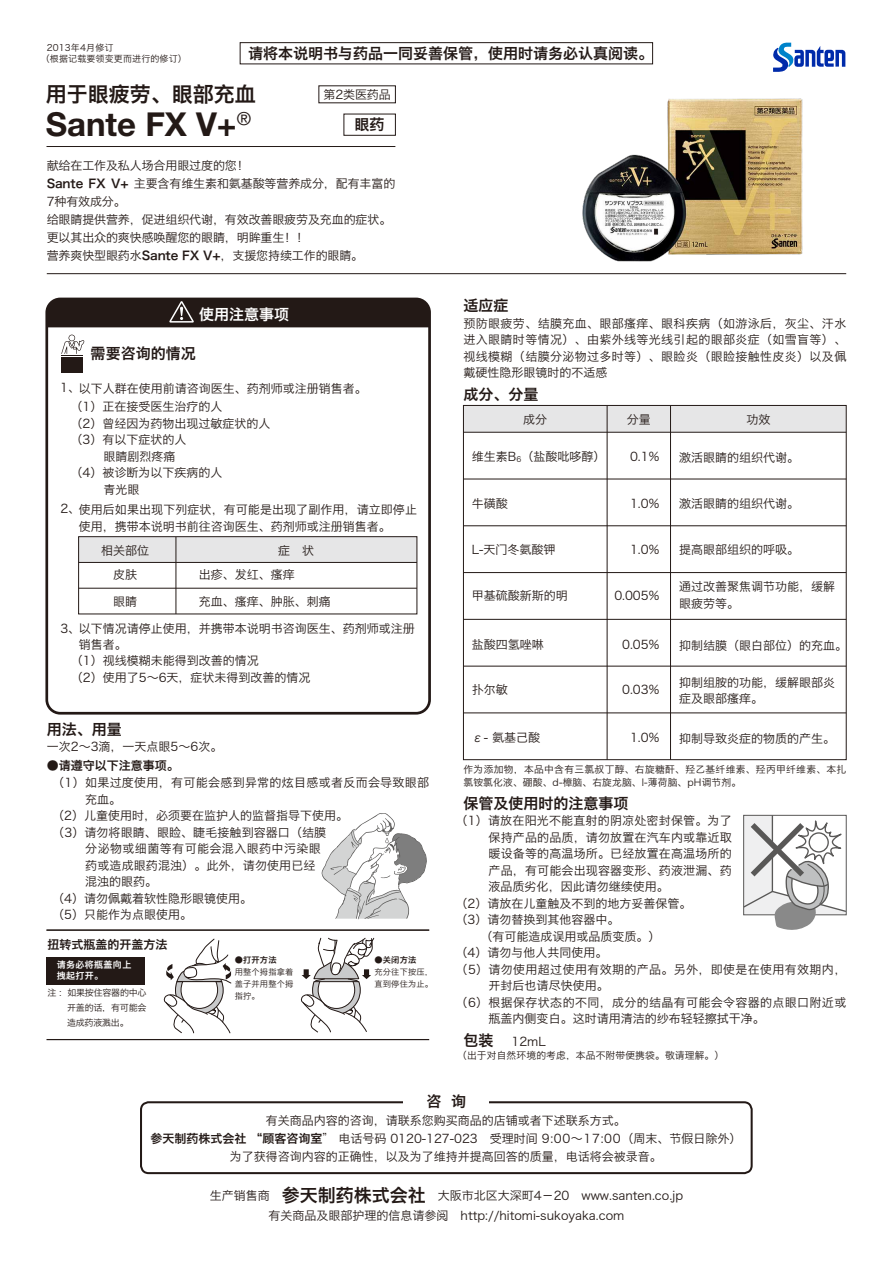
<style>
.page{position:relative;width:893px;height:1263px;background:#fff}
.page>*{position:absolute;margin:0;border:0;box-sizing:border-box;transform-origin:0 0}
.t1{font:700 33px "Helvetica Neue";color:#231916}
.t2{font:21px "Hiragino Sans GB W6";color:#231916}
.t3{font:15px "Hiragino Sans GB W6";color:#231916}
.t4{font:15px "Hiragino Sans GB W6";color:#fff}
.t5{font:12px/18px "Hiragino Sans GB W3";color:#231916}
.t6{font:12px "Hiragino Sans GB W3";letter-spacing:.03em;color:#231916}
.t7{font:12px "Hiragino Sans GB W3";letter-spacing:.025em;color:#231916}
.t8{font:12px "Hiragino Sans GB W6";color:#231916}
.t9{font:12px "Hiragino Sans GB W3";letter-spacing:.035em;color:#231916}
.t10{font:9.75px "Hiragino Sans GB W3";letter-spacing:.015em;color:#231916}
.t11{font:9.75px "Hiragino Sans GB W3";letter-spacing:.035em;color:#231916}
.t12{font:9px/15px "Hiragino Sans GB W3";letter-spacing:.015em;color:#231916}
.t13{font:9px/11.2px "Hiragino Sans GB W6";letter-spacing:.04em;color:#fff}
.t14{font:8.25px/12px "Hiragino Sans GB W3";letter-spacing:.015em;color:#231916;text-align:justify}
.t15{font:8.25px "Hiragino Sans GB W6";letter-spacing:.015em;color:#231916}
.s1{font-family:"Hiragino Sans GB W6"}
.s2{font-size:7.5px}
.s3{font-family:"Hiragino Sans GB W6";font-size:18px}
</style>
<div class="page">
<img style="left:582px;top:98px;width:221px;height:164px">
<div style="left:240px;top:42px;width:413px;height:22px;border:1px solid #231916"></div>
<div style="left:344px;top:114px;width:52px;height:22px;border:1px solid #231916"></div>
<div style="left:140px;top:1101px;width:613px;height:73px;border:2px solid #231916;border-radius:8px"></div>
<div style="left:404px;top:1091px;width:85px;height:21px;background:#fff"></div>
<svg style="left:773px;top:42px;width:72px;height:30px"></svg>
<hr style="left:46px;top:929px;width:383px;height:2px;background:#231916">
<hr style="left:46px;top:1039px;width:383px;height:1px;background:#231916">
<svg style="left:300px;top:938px;width:74px;height:95px"></svg>
<svg style="left:163px;top:938px;width:69px;height:95px"></svg>
<div style="left:45px;top:298px;width:386px;height:417px;border:3px solid #231916;border-radius:13px"></div>
<div style="left:47px;top:299px;width:383px;height:28px;background:#231916"></div>
<div style="left:61px;top:357px;width:22px;height:16px;background:#231916"></div>
<svg style="left:61px;top:335px;width:23px;height:21px"></svg>
<div style="left:79px;top:537px;width:338px;height:25px;background:#e6e6e7"></div>
<div style="left:78px;top:536px;width:339px;height:78px;border:1px solid #231916"></div>
<hr style="left:79px;top:562px;width:338px;height:1px;background:#231916">
<hr style="left:79px;top:588px;width:338px;height:1px;background:#231916">
<hr style="left:176px;top:537px;width:1px;height:77px;background:#231916">
<div style="left:463px;top:405px;width:383px;height:27px;background:#e6e6e7"></div>
<div style="left:463px;top:405px;width:383px;height:355px;border:1px solid #231916"></div>
<hr style="left:463px;top:432px;width:383px;height:1px;background:#231916">
<hr style="left:463px;top:479px;width:383px;height:1px;background:#231916">
<hr style="left:463px;top:525px;width:383px;height:1px;background:#231916">
<hr style="left:463px;top:572px;width:383px;height:1px;background:#231916">
<hr style="left:463px;top:619px;width:383px;height:1px;background:#231916">
<hr style="left:463px;top:666px;width:383px;height:1px;background:#231916">
<hr style="left:463px;top:712px;width:383px;height:1px;background:#231916">
<hr style="left:607px;top:406px;width:1px;height:354px;background:#231916">
<hr style="left:670px;top:406px;width:1px;height:354px;background:#231916">
<div style="left:46px;top:957px;width:99px;height:27px;background:#231916"></div>
<hr style="left:47px;top:273px;width:799px;height:1px;background:#231916">
<hr style="left:46px;top:146px;width:349px;height:1px;background:#231916">
<svg style="left:743px;top:815px;width:104px;height:115px"></svg>
<svg style="left:321px;top:813px;width:106px;height:106px"></svg>
<p class="t12" style="left:41px;top:42px;width:148px;line-height:10.6px;text-indent:6px">2013年4月修订<br>（根据记载要领变更而进行的修订）</p>
<h2 class="t2" style="left:46px;top:81px;width:212px">用于眼疲劳、眼部充血</h2>
<h1 class="t1" style="left:46px;top:104px;width:207px">Sante FX V+<sup>®</sup></h1>
<p class="t5" style="left:47px;top:157px;width:350px">献给在工作及私人场合用眼过度的您！<br><span class="s1">Sante FX V+</span> 主要含有维生素和氨基酸等营养成分，配有丰富的<br>7种有效成分。<br>给眼睛提供营养，促进组织代谢，有效改善眼疲劳及充血的症状。更以其出众的爽快感唤醒您的眼睛，明眸重生！！<br>营养爽快型眼药水<span class="s1">Sante FX V+</span>，支援您持续工作的眼睛。</p>
<p class="t3" style="left:248px;top:43px;width:406px">请将本说明书与药品一同妥善保管，使用时请务必认真阅读。</p>
<p class="t5" style="left:324px;top:85px;width:69px">第2类医药品</p>
<p class="t3" style="left:354px;top:115px;width:32px">眼药</p>
<p class="t4" style="left:199px;top:304px;width:91px">使用注意事项</p>
<p class="t3" style="left:91px;top:343px;width:106px">需要咨询的情况</p>
<p class="t5" style="left:60px;top:379px;width:308px">1、以下人群在使用前请咨询医生、药剂师或注册销售者。</p>
<p class="t5" style="left:71px;top:397px;width:153px">（1）正在接受医生治疗的人</p>
<p class="t5" style="left:71px;top:414px;width:201px">（2）曾经因为药物出现过敏症状的人</p>
<p class="t5" style="left:71px;top:430px;width:117px">（3）有以下症状的人</p>
<p class="t5" style="left:103px;top:447px;width:73px">眼睛剧烈疼痛</p>
<p class="t5" style="left:71px;top:463px;width:153px">（4）被诊断为以下疾病的人</p>
<p class="t5" style="left:103px;top:480px;width:37px">青光眼</p>
<p class="t5" style="left:60px;top:500px;width:358px">2、使用后如果出现下列症状，有可能是出现了副作用，请立即停止</p>
<p class="t5" style="left:79px;top:517px;width:314px">使用，携带本说明书前往咨询医生、药剂师或注册销售者。</p>
<p class="t5" style="left:101px;top:541px;width:49px">相关部位</p>
<p class="t5" style="left:278px;top:541px;width:37px">症　状</p>
<p class="t5" style="left:113px;top:565px;width:25px">皮肤</p>
<p class="t5" style="left:199px;top:565px;width:97px">出疹、发红、瘙痒</p>
<p class="t5" style="left:113px;top:592px;width:25px">眼睛</p>
<p class="t5" style="left:199px;top:592px;width:133px">充血、瘙痒、肿胀、刺痛</p>
<p class="t5" style="left:60px;top:619px;width:356px">3、以下情况请停止使用，并携带本说明书咨询医生、药剂师或注册</p>
<p class="t5" style="left:79px;top:636px;width:50px">销售者。</p>
<p class="t5" style="left:71px;top:652px;width:241px;line-height:16.5px">（1）视线模糊未能得到改善的情况<br>（2）使用了5～6天，症状未得到改善的情况</p>
<p class="t3" style="left:47px;top:720px;width:76px">用法、用量</p>
<p class="t8" style="left:47px;top:758px;width:133px">●请遵守以下注意事项。</p>
<p class="t5" style="left:47px;top:737px;width:177px">一次2～3滴，一天点眼5～6次。</p>
<p class="t3" style="left:463px;top:296px;width:46px">适应症</p>
<p class="t5" style="left:463px;top:315px;width:384px;line-height:16.5px;text-align:justify">预防眼疲劳、结膜充血、眼部瘙痒、眼科疾病（如游泳后，灰尘、汗水进入眼睛时等情况）、由紫外线等光线引起的眼部炎症（如雪盲等）、视线模糊（结膜分泌物过多时等）、眼睑炎（眼睑接触性皮炎）以及佩戴硬性隐形眼镜时的不适感</p>
<p class="t3" style="left:463px;top:384px;width:76px">成分、分量</p>
<p class="t5" style="left:523px;top:410px;width:25px">成分</p>
<p class="t5" style="left:627px;top:410px;width:25px">分量</p>
<p class="t5" style="left:746px;top:410px;width:25px">功效</p>
<p class="t5" style="left:472px;top:447px;width:135px">维生素B<span class="s2">6</span>（盐酸吡哆醇）</p>
<p class="t5" style="left:679px;top:448px;width:122px">激活眼睛的组织代谢。</p>
<p class="t5" style="left:630px;top:447px;width:31px">0.1%</p>
<p class="t5" style="left:472px;top:494px;width:37px">牛磺酸</p>
<p class="t5" style="left:630px;top:494px;width:31px">1.0%</p>
<p class="t5" style="left:679px;top:494px;width:122px">激活眼睛的组织代谢。</p>
<p class="t5" style="left:472px;top:541px;width:85px">L-天门冬氨酸钾</p>
<p class="t5" style="left:630px;top:541px;width:31px">1.0%</p>
<p class="t5" style="left:679px;top:541px;width:122px">提高眼部组织的呼吸。</p>
<p class="t5" style="left:472px;top:586px;width:97px">甲基硫酸新斯的明</p>
<p class="t5" style="left:614px;top:586px;width:46px">0.005%</p>
<p class="t5" style="left:472px;top:635px;width:73px">盐酸四氢唑啉</p>
<p class="t5" style="left:622px;top:635px;width:39px">0.05%</p>
<p class="t5" style="left:472px;top:680px;width:37px">扑尔敏</p>
<p class="t5" style="left:622px;top:680px;width:39px">0.03%</p>
<p class="t5" style="left:472px;top:728px;width:70px">ε- 氨基己酸</p>
<p class="t5" style="left:630px;top:728px;width:31px">1.0%</p>
<p class="t5" style="left:679px;top:578px;width:158px;line-height:16.5px">通过改善聚焦调节功能，缓解眼疲劳等。</p>
<p class="t5" style="left:679px;top:636px;width:170px">抑制结膜（眼白部位）的充血。</p>
<p class="t5" style="left:679px;top:674px;width:158px;line-height:16.5px">抑制组胺的功能，缓解眼部炎症及眼部瘙痒。</p>
<p class="t5" style="left:679px;top:729px;width:158px">抑制导致炎症的物质的产生。</p>
<p class="t11" style="left:463px;top:763px;width:384px">作为添加物，本品中含有三氯叔丁醇、右旋糖酐、羟乙基纤维素、羟丙甲纤维素、本扎</p>
<p class="t7" style="left:52px;top:775px;width:378px">（1）如果过度使用，有可能会感到异常的炫目感或者反而会导致眼部</p>
<p class="t10" style="left:463px;top:776px;width:279px">氯铵氯化液、硼酸、d-樟脑、右旋龙脑、l-薄荷脑、pH调节剂。</p>
<p class="t5" style="left:85px;top:790px;width:37px">充血。</p>
<p class="t5" style="left:52px;top:806px;width:297px">（2）儿童使用时，必须要在监护人的监督指导下使用。</p>
<p class="t5" style="left:52px;top:823px;width:275px">（3）请勿将眼睛、眼睑、睫毛接触到容器口（结膜</p>
<p class="t9" style="left:85px;top:841px;width:237px">分泌物或细菌等有可能会混入眼药中污染眼</p>
<p class="t5" style="left:85px;top:856px;width:232px">药或造成眼药混浊）。此外，请勿使用已经</p>
<p class="t5" style="left:85px;top:872px;width:73px">混浊的眼药。</p>
<p class="t5" style="left:52px;top:889px;width:201px">（4）请勿佩戴着软性隐形眼镜使用。</p>
<p class="t5" style="left:52px;top:905px;width:141px">（5）只能作为点眼使用。</p>
<p class="t3" style="left:463px;top:793px;width:166px">保管及使用时的注意事项</p>
<p class="t5" style="left:456px;top:811px;width:278px">（1）请放在阳光不能直射的阴凉处密封保管。为了</p>
<p class="t5" style="left:489px;top:828px;width:245px">保持产品的品质，请勿放置在汽车内或靠近取</p>
<p class="t5" style="left:489px;top:844px;width:245px">暖设备等的高温场所。已经放置在高温场所的</p>
<p class="t5" style="left:489px;top:861px;width:245px">产品，有可能会出现容器变形、药液泄漏、药</p>
<p class="t5" style="left:489px;top:877px;width:181px">液品质劣化，因此请勿继续使用。</p>
<p class="t5" style="left:456px;top:894px;width:237px">（2）请放在儿童触及不到的地方妥善保管。</p>
<p class="t5" style="left:456px;top:910px;width:165px">（3）请勿替换到其他容器中。</p>
<p class="t5" style="left:481px;top:927px;width:181px">（有可能造成误用或品质变质。）</p>
<p class="t5" style="left:456px;top:943px;width:153px">（4）请勿与他人共同使用。</p>
<p class="t6" style="left:456px;top:962px;width:392px">（5）请勿使用超过使用有效期的产品。另外，即使是在使用有效期内，</p>
<p class="t5" style="left:489px;top:976px;width:121px">开封后也请尽快使用。</p>
<p class="t6" style="left:456px;top:995px;width:392px">（6）根据保存状态的不同，成分的结晶有可能会令容器的点眼口附近或</p>
<p class="t5" style="left:489px;top:1009px;width:277px">瓶盖内侧变白。这时请用清洁的纱布轻轻擦拭干净。</p>
<p class="t8" style="left:47px;top:936px;width:121px">扭转式瓶盖的开盖方法</p>
<p class="t13" style="left:57px;top:959px;width:76px">请务必将瓶盖向上拽起打开。</p>
<p class="t12" style="left:67px;top:984px;width:81px;text-align:justify;text-indent:-20px">注 ：如果按住容器的中心开盖的话，有可能会造成药液溅出。</p>
<p class="t15" style="left:235px;top:954px;width:43px">●打开方法</p>
<p class="t14" style="left:235px;top:966px;width:60px">用整个拇指拿着盖子并用整个拇指拧。</p>
<p class="t15" style="left:375px;top:954px;width:43px">●关闭方法</p>
<p class="t14" style="left:375px;top:966px;width:60px">充分往下按压，直到停住为止。</p>
<p class="t3" style="left:463px;top:1030px;width:31px">包装</p>
<p class="t10" style="left:457px;top:1049px;width:269px">（出于对自然环境的考虑，本品不附带便携袋。敬请理解。）</p>
<p class="t5" style="left:511px;top:1032px;width:36px">12mL</p>
<p class="t3" style="left:426px;top:1092px;width:41px">咨 询</p>
<p class="t5" style="left:150px;top:1111px;width:592px;text-align:center">有关商品内容的咨询，请联系您购买商品的店铺或者下述联系方式。<br><span class="s1">参天制药株式会社 “顾客咨询室</span>” 电话号码 0120-127-023　受理时间 9:00～17:00（周末、节假日除外）为了获得咨询内容的正确性，以及为了维持并提高回答的质量，电话将会被录音。</p>
<p class="t5" style="left:210px;top:1186px;width:475px">生产销售商 <span class="s3">参天制药株式会社</span>　大阪市北区大深町4－20　www.santen.co.jp</p>
<p class="t5" style="left:269px;top:1207px;width:357px">有关商品及眼部护理的信息请参阅　http://hitomi-sukoyaka.com</p>
</div>
